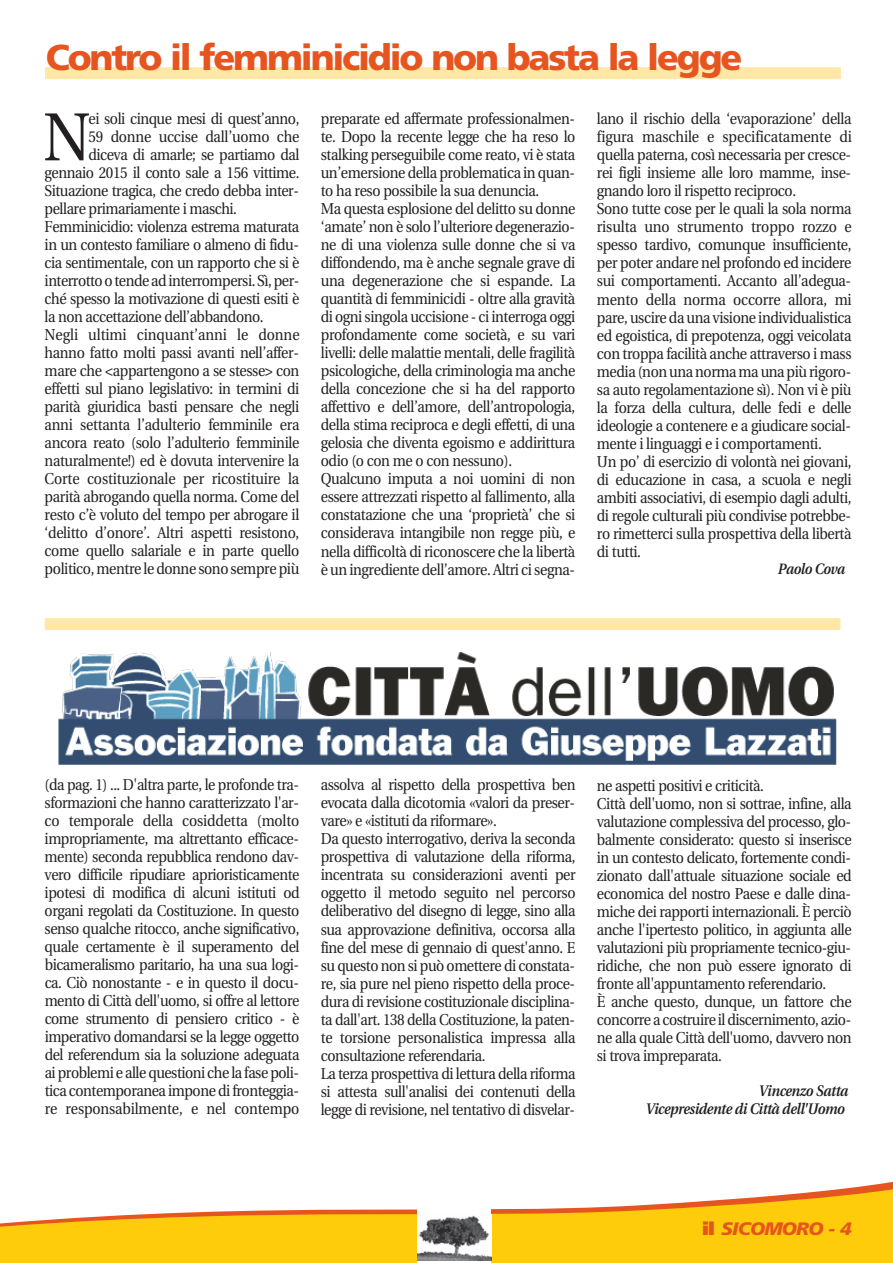
<style>
.page{position:relative;width:893px;height:1263px;background:#fff}
.page>*{position:absolute;margin:0;border:0;box-sizing:border-box;transform-origin:0 0}
.t1{font:67.8px "Utopia";color:#231f20;scale:.9 1}
.t2{font:900 36px "Frutiger";letter-spacing:-.06em;color:#e6551f}
.t3{font:italic 900 18px "Frutiger";letter-spacing:-.035em;color:#e6551f;scale:1.07 1}
.t4{font:15.75px/18px "Utopia";letter-spacing:-.025em;color:#231f20;scale:.9 1}
.t5{font:15.75px "Utopia";letter-spacing:-.005em;color:#231f20;scale:.9 1}
.t6{font:italic 600 15.3px/18px "Utopia";letter-spacing:-.03em;color:#231f20;text-align:right;scale:.9 1}
.t7{font:italic 600 15px "Utopia";letter-spacing:-.03em;color:#231f20;scale:.9 1}
.s1{font-style:normal}
</style>
<div class="page">
<svg style="left:0;top:1189px;width:893px;height:74px;fill:#fecc0a"></svg>
<div style="left:417px;top:1206px;width:74px;height:57px;background:#fff"></div>
<img style="left:417px;top:1215px;width:74px;height:46px">
<div style="left:45px;top:67px;width:796px;height:12px;background:#ffe7a8"></div>
<div style="left:45px;top:618px;width:795px;height:12px;background:#ffe7a8"></div>
<img style="left:59px;top:652px;width:778px;height:112px">
<h2 class="t2" style="left:46px;top:43px;width:698px">Contro il femminicidio non basta la legge</h2>
<h1 class="t1" style="left:43px;top:110px;width:54px">N</h1>
<p class="t4" style="left:89px;top:111px;width:236px">ei soli cinque mesi di quest’anno,</p>
<p class="t4" style="left:89px;top:129px;width:236px">59 donne uccise dall’uomo che</p>
<p class="t4" style="left:89px;top:147px;width:236px">diceva di amarle; se partiamo dal</p>
<p class="t4" style="left:45px;top:165px;width:285px">gennaio 2015 il conto sale a 156 vittime.</p>
<p class="t4" style="left:45px;top:183px;width:284px">Situazione tragica, che credo debba inter-</p>
<p class="t4" style="left:45px;top:201px;width:215px">pellare primariamente i maschi.</p>
<p class="t4" style="left:45px;top:219px;width:285px">Femminicidio: violenza estrema maturata</p>
<p class="t4" style="left:45px;top:237px;width:284px">in un contesto familiare o almeno di fidu-</p>
<p class="t4" style="left:45px;top:255px;width:284px">cia sentimentale, con un rapporto che si è</p>
<p class="t4" style="left:45px;top:273px;width:284px">interrotto o tende ad interrompersi. Sì, per-</p>
<p class="t4" style="left:45px;top:291px;width:285px">ché spesso la motivazione di questi esiti è</p>
<p class="t4" style="left:45px;top:309px;width:245px">la non accettazione dell’abbandono.</p>
<p class="t5" style="left:45px;top:329px;width:285px">Negli ultimi cinquant’anni le donne</p>
<p class="t4" style="left:45px;top:345px;width:284px">hanno fatto molti passi avanti nell’affer-</p>
<p class="t4" style="left:45px;top:363px;width:284px">mare che &lt;appartengono a se stesse&gt; con</p>
<p class="t4" style="left:45px;top:381px;width:284px">effetti sul piano legislativo: in termini di</p>
<p class="t4" style="left:45px;top:399px;width:284px">parità giuridica basti pensare che negli</p>
<p class="t4" style="left:45px;top:417px;width:285px">anni settanta l’adulterio femminile era</p>
<p class="t4" style="left:45px;top:435px;width:284px">ancora reato (solo l’adulterio femminile</p>
<p class="t4" style="left:45px;top:453px;width:284px">naturalmente!) ed è dovuta intervenire la</p>
<p class="t4" style="left:45px;top:471px;width:284px">Corte costituzionale per ricostituire la</p>
<p class="t4" style="left:45px;top:489px;width:284px">parità abrogando quella norma. Come del</p>
<p class="t4" style="left:45px;top:507px;width:284px">resto c’è voluto del tempo per abrogare il</p>
<p class="t4" style="left:45px;top:525px;width:284px">‘delitto d’onore’. Altri aspetti resistono,</p>
<p class="t4" style="left:45px;top:543px;width:284px">come quello salariale e in parte quello</p>
<p class="t4" style="left:45px;top:561px;width:284px">politico, mentre le donne sono sempre più</p>
<p class="t4" style="left:321px;top:111px;width:285px">preparate ed affermate professionalmen&shy;te. Dopo la recente legge che ha reso lo stalking perseguibile come reato, vi è stata un’emersione della problematica in quan&shy;to ha reso possibile la sua denuncia.<br>Ma questa esplosione del delitto su donne ‘amate’ non è solo l’ulteriore degenerazio&shy;ne di una violenza sulle donne che si va diffondendo, ma è anche segnale grave di una degenerazione che si espande. La quantità di femminicidi - oltre alla gravità di ogni singola uccisione - ci interroga oggi profondamente come società, e su vari livelli: delle malattie mentali, delle fragilità psicologiche, della criminologia ma anche della concezione che si ha del rapporto affettivo e dell’amore, dell’antropologia, della stima reciproca e degli effetti, di una gelosia che diventa egoismo e addirittura odio (o con me o con nessuno).<br>Qualcuno imputa a noi uomini di non essere attrezzati rispetto al fallimento, alla constatazione che una ‘proprietà’ che si considerava intangibile non regge più, e nella difficoltà di riconoscere che la libertà è un ingrediente dell’amore. Altri ci segna-</p>
<p class="t4" style="left:597px;top:111px;width:285px">lano il rischio della ‘evaporazione’ della figura maschile e specificatamente di quella paterna, così necessaria per cresce&shy;rei figli insieme alle loro mamme, inse&shy;gnando loro il rispetto reciproco.<br>Sono tutte cose per le quali la sola norma risulta uno strumento troppo rozzo e spesso tardivo, comunque insufficiente, per poter andare nel profondo ed incidere sui comportamenti. Accanto all’adegua&shy;mento della norma occorre allora, mi pare, uscire da una visione individualistica ed egoistica, di prepotenza, oggi veicolata con troppa facilità anche attraverso i mass media (non una norma ma una più rigoro&shy;sa auto regolamentazione sì). Non vi è più la forza della cultura, delle fedi e delle ideologie a contenere e a giudicare social&shy;mente i linguaggi e i comportamenti.<br>Un po’ di esercizio di volontà nei giovani, di educazione in casa, a scuola e negli ambiti associativi, di esempio dagli adulti, di regole culturali più condivise potrebbe&shy;ro rimetterci sulla prospettiva della libertà di tutti.</p>
<p class="t7" style="left:778px;top:563px;width:77px">Paolo Cova</p>
<p class="t4" style="left:45px;top:777px;width:285px;text-align:justify">(da pag. 1) ... D'altra parte, le profonde tra&shy;sformazioni che hanno caratterizzato l'ar&shy;co temporale della cosiddetta (molto impropriamente, ma altrettanto efficace&shy;mente) seconda repubblica rendono dav&shy;vero difficile ripudiare aprioristicamente ipotesi di modifica di alcuni istituti od organi regolati da Costituzione. In questo senso qualche ritocco, anche significativo, quale certamente è il superamento del bicameralismo paritario, ha una sua logi&shy;ca. Ciò nonostante - e in questo il docu&shy;mento di Città dell'uomo, si offre al lettore come strumento di pensiero critico - è imperativo domandarsi se la legge oggetto del referendum sia la soluzione adeguata ai problemi e alle questioni che la fase poli&shy;tica contemporanea impone di fronteggia&shy;re responsabilmente, e nel contempo</p>
<p class="t4" style="left:321px;top:777px;width:285px">assolva al rispetto della prospettiva ben evocata dalla dicotomia «valori da preser&shy;vare» e «istituti da riformare».<br>Da questo interrogativo, deriva la seconda prospettiva di valutazione della riforma, incentrata su considerazioni aventi per oggetto il metodo seguito nel percorso deliberativo del disegno di legge, sino alla sua approvazione definitiva, occorsa alla fine del mese di gennaio di quest'anno. E su questo non si può omettere di constata&shy;re, sia pure nel pieno rispetto della proce&shy;dura di revisione costituzionale disciplina&shy;ta dall'art. 138 della Costituzione, la paten&shy;te torsione personalistica impressa alla consultazione referendaria.<br>La terza prospettiva di lettura della riforma si attesta sull'analisi dei contenuti della legge di revisione, nel tentativo di disvelar-</p>
<p class="t4" style="left:597px;top:777px;width:285px">ne aspetti positivi e criticità.<br>Città dell'uomo, non si sottrae, infine, alla valutazione complessiva del processo, glo&shy;balmente considerato: questo si inserisce in un contesto delicato, fortemente condi&shy;zionato dall'attuale situazione sociale ed economica del nostro Paese e dalle dina&shy;miche dei rapporti internazionali. È perciò anche l'ipertesto politico, in aggiunta alle valutazioni più propriamente tecnico-giu&shy;ridiche, che non può essere ignorato di fronte all'appuntamento referendario.<br>È anche questo, dunque, un fattore che concorre a costruire il discernimento, azio&shy;ne alla quale Città dell'uomo, davvero non si trova impreparata.</p>
<p class="t6" style="left:646px;top:1083px;width:227px">Vincenzo Satta<br>Vicepresidente di Città dell'Uomo</p>
<p class="t3" style="left:702px;top:1221px;width:141px"><span class="s1">il</span> SICOMORO - 4</p>
</div>
